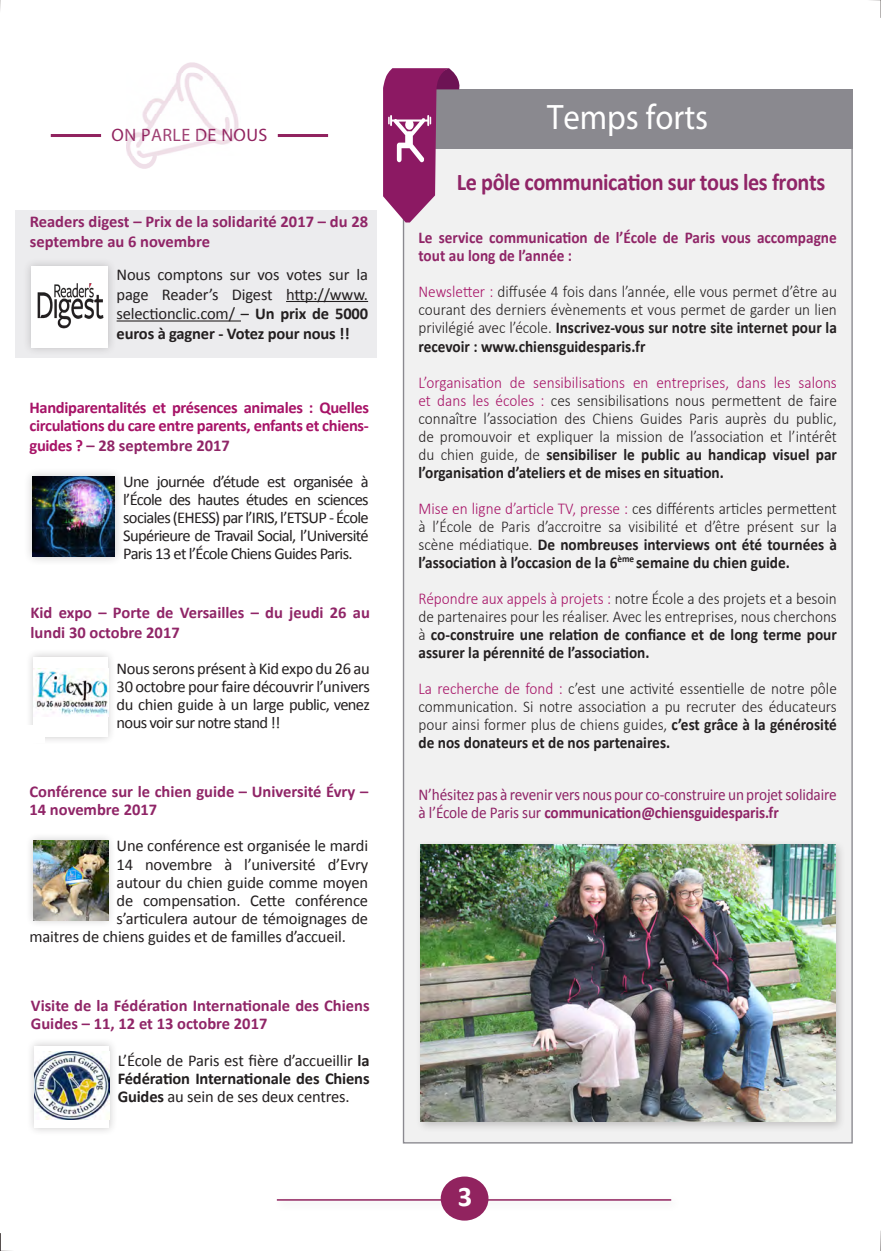
<style>
.page{position:relative;width:881px;height:1251px;background:#fff}
.page>*{position:absolute;margin:0;border:0;box-sizing:border-box;transform-origin:0 0}
.t1{font:35.4px "Myriad Pro";color:#fff;scale:.93 1}
.t2{font:700 28.5px "Calibri";color:#fff}
.Titre_encadré_doré{font:700 24px "Calibri";letter-spacing:-.02em;color:#902567;scale:.93 1}
._005_PRAT_T3{font:18px "Myriad Pro";letter-spacing:.02em;color:#91235f}
.t3{font:300 16.5px/18px "Calibri";color:#231f20;text-align:justify;scale:.93 1}
.t4{font:16.5px/18px "Calibri";letter-spacing:-.01em;color:#231f20;text-align:justify}
.t5{font:700 16.5px/19.8px "Calibri";color:#902567}
.t6{font:16.5px/18px "Calibri";letter-spacing:-.01em;color:#902567;scale:.93 1}
.t7{font:700 16.5px/18px "Calibri";letter-spacing:-.02em;color:#a71367}
.t8{font:700 16.5px/18px "Calibri";color:#902567;scale:.93 1}
.s1{font-weight:700}
.s2{color:#a71367}
</style>
<div class="page">
<div style="left:16px;top:210px;width:361px;height:148px;background:#ececee"></div>
<div style="left:402px;top:89px;width:450px;height:1054px;background:#f1f1f1;border:1px solid #8a898f"></div>
<div style="left:403px;top:89px;width:449px;height:60px;background:#8a898f"></div>
<hr style="left:278px;top:134px;width:50px;height:3px;background:#91235f">
<hr style="left:51px;top:134px;width:50px;height:3px;background:#91235f">
<div style="left:272px;top:1193px;width:409px;height:18px;background:#231f20;opacity:.18"></div>
<hr style="left:277px;top:1198px;width:394px;height:2px;background:#91235f">
<div style="left:440px;top:1176px;width:48px;height:44px;background:#91235f;border-radius:50%"></div>
<svg style="left:383px;top:68px;width:77px;height:154px"></svg>
<hr style="left:286px;top:301px;width:82px;height:1px;background:#231f20">
<hr style="left:117px;top:320px;width:124px;height:1px;background:#231f20">
<img style="left:126px;top:62px;width:113px;height:107px">
<div style="left:23px;top:258px;width:93px;height:98px;background:#231f20;opacity:.23"></div>
<div style="left:31px;top:266px;width:77px;height:81px;background:#fff"></div>
<img style="left:37px;top:283px;width:66px;height:45px">
<div style="left:25px;top:648px;width:91px;height:96px;background:#231f20;opacity:.23"></div>
<div style="left:34px;top:656px;width:74px;height:80px;background:#fff"></div>
<img style="left:35px;top:668px;width:73px;height:48px">
<div style="left:25px;top:832px;width:91px;height:96px;background:#231f20;opacity:.23"></div>
<img style="left:34px;top:840px;width:74px;height:80px">
<svg style="left:0;top:1233px;width:12px;height:18px"></svg>
<svg style="left:880px;top:1230px;width:1px;height:21px"></svg>
<svg style="left:870px;top:0;width:11px;height:18px"></svg>
<div style="left:23px;top:467px;width:101px;height:98px;background:#231f20;opacity:.23"></div>
<img style="left:33px;top:476px;width:82px;height:80px">
<div style="left:22px;top:724px;width:23px;height:18px;background:#fff"></div>
<div style="left:26px;top:1037px;width:91px;height:98px;background:#231f20;opacity:.23"></div>
<div style="left:35px;top:1045px;width:74px;height:82px;background:#fff"></div>
<img style="left:35px;top:1051px;width:74px;height:67px">
<div style="left:414px;top:839px;width:431px;height:293px;background:#231f20;opacity:.23"></div>
<img style="left:420px;top:844px;width:414px;height:277px">
<p class="_005_PRAT_T3" style="left:111px;top:124px;width:157px">ON PARLE DE NOUS</p>
<p class="t5" style="left:30px;top:212px;width:340px">Readers digest – Prix de la solidarité 2017 – du 28 septembre au 6 novembre</p>
<p class="t4" style="left:117px;top:265px;width:253px;line-height:19.5px">Nous comptons sur vos votes sur la page Reader’s Digest http://www. selectionclic.com/ – <span class="s1">Un prix de 5000 euros à gagner - Votez pour nous !!</span></p>
<p class="t7" style="left:29px;top:398px;width:341px">Handiparentalités et présences animales : Quelles circulations du care entre parents, enfants et chiens-</p>
<p class="t5" style="left:29px;top:435px;width:202px"><span class="s2">guides ?</span> – 28 septembre 2017</p>
<p class="t4" style="left:123px;top:472px;width:247px">Une journée d’étude est organisée à l’École des hautes études en sciences sociales (EHESS) par l’IRIS, l’ETSUP - École Supérieure de Travail Social, l’Université Paris 13 et l’École Chiens Guides Paris.</p>
<p class="t5" style="left:31px;top:602px;width:341px">Kid expo – Porte de Versailles – du jeudi 26 au lundi 30 octobre 2017</p>
<p class="t4" style="left:117px;top:659px;width:255px">Nous serons présent à Kid expo du 26 au 30 octobre pour faire découvrir l’univers du chien guide à un large public, venez nous voir sur notre stand !!</p>
<p class="t5" style="left:29px;top:782px;width:340px;line-height:18px">Conférence sur le chien guide – Université Évry –<br>14 novembre 2017</p>
<p class="t4" style="left:117px;top:836px;width:253px">Une conférence est organisée le mardi</p>
<p class="t4" style="left:117px;top:854px;width:253px">14 novembre à l’université d’Evry</p>
<p class="t4" style="left:117px;top:872px;width:253px">autour du chien guide comme moyen</p>
<p class="t4" style="left:117px;top:890px;width:253px">de compensation. Cette conférence</p>
<p class="t4" style="left:117px;top:908px;width:253px">s’articulera autour de témoignages de</p>
<p class="t4" style="left:29px;top:926px;width:318px">maitres de chiens guides et de familles d’accueil.</p>
<p class="t5" style="left:31px;top:996px;width:340px;line-height:18px">Visite de la Fédération Internationale des Chiens<br>Guides – 11, 12 et 13 octobre 2017</p>
<p class="t4" style="left:118px;top:1050px;width:253px">L’École de Paris est fière d’accueillir <span class="s1">la Fédération Internationale des Chiens Guides</span> au sein de ses deux centres.</p>
<p class="t1" style="left:547px;top:95px;width:175px">Temps forts</p>
<p class="Titre_encadré_doré" style="left:456px;top:167px;width:397px">Le pôle communication sur tous les fronts</p>
<p class="t8" style="left:418px;top:229px;width:451px">Le service communication de l’École de Paris vous accompagne tout au long de l’année :</p>
<p class="t3" style="left:418px;top:282px;width:451px"><span class="s2">Newsletter :</span> diffusée 4 fois dans l’année, elle vous permet d’être au courant des derniers évènements et vous permet de garder un lien privilégié avec l’école. <span class="s1">Inscrivez-vous sur notre site internet pour la recevoir : www.chiensguidesparis.fr</span></p>
<p class="t3" style="left:418px;top:372px;width:451px"><span class="s2">L’organisation de sensibilisations en entreprises, dans les salons et dans les écoles :</span> ces sensibilisations nous permettent de faire connaître l’association des Chiens Guides Paris auprès du public, de promouvoir et expliquer la mission de l’association et l’intérêt du chien guide, de <span class="s1">sensibiliser le public au handicap visuel par l’organisation d’ateliers et de mises en situation.</span></p>
<p class="t3" style="left:418px;top:498px;width:451px"><span class="s2">Mise en ligne d’article TV, presse :</span> ces différents articles permettent à l’École de Paris d’accroitre sa visibilité et d’être présent sur la scène médiatique. <span class="s1">De nombreuses interviews ont été tournées à l’association à l’occasion de la 6</span><sup>ème</sup> <span class="s1">semaine du chien guide.</span></p>
<p class="t3" style="left:418px;top:588px;width:451px"><span class="s2">Répondre aux appels à projets :</span> notre École a des projets et a besoin de partenaires pour les réaliser. Avec les entreprises, nous cherchons à <span class="s1">co-construire une relation de confiance et de long terme pour assurer la pérennité de l’association.</span></p>
<p class="t3" style="left:418px;top:678px;width:451px"><span class="s2">La recherche de fond :</span> c’est une activité essentielle de notre pôle communication. Si notre association a pu recruter des éducateurs pour ainsi former plus de chiens guides, <span class="s1">c’est grâce à la générosité de nos donateurs et de nos partenaires.</span></p>
<p class="t6" style="left:418px;top:785px;width:451px">N’hésitez pas à revenir vers nous pour co-construire un projet solidaire à l’École de Paris sur <span class="s1">communication@chiensguidesparis.fr</span></p>
<p class="t2" style="left:457px;top:1178px;width:16px">3</p>
</div>
